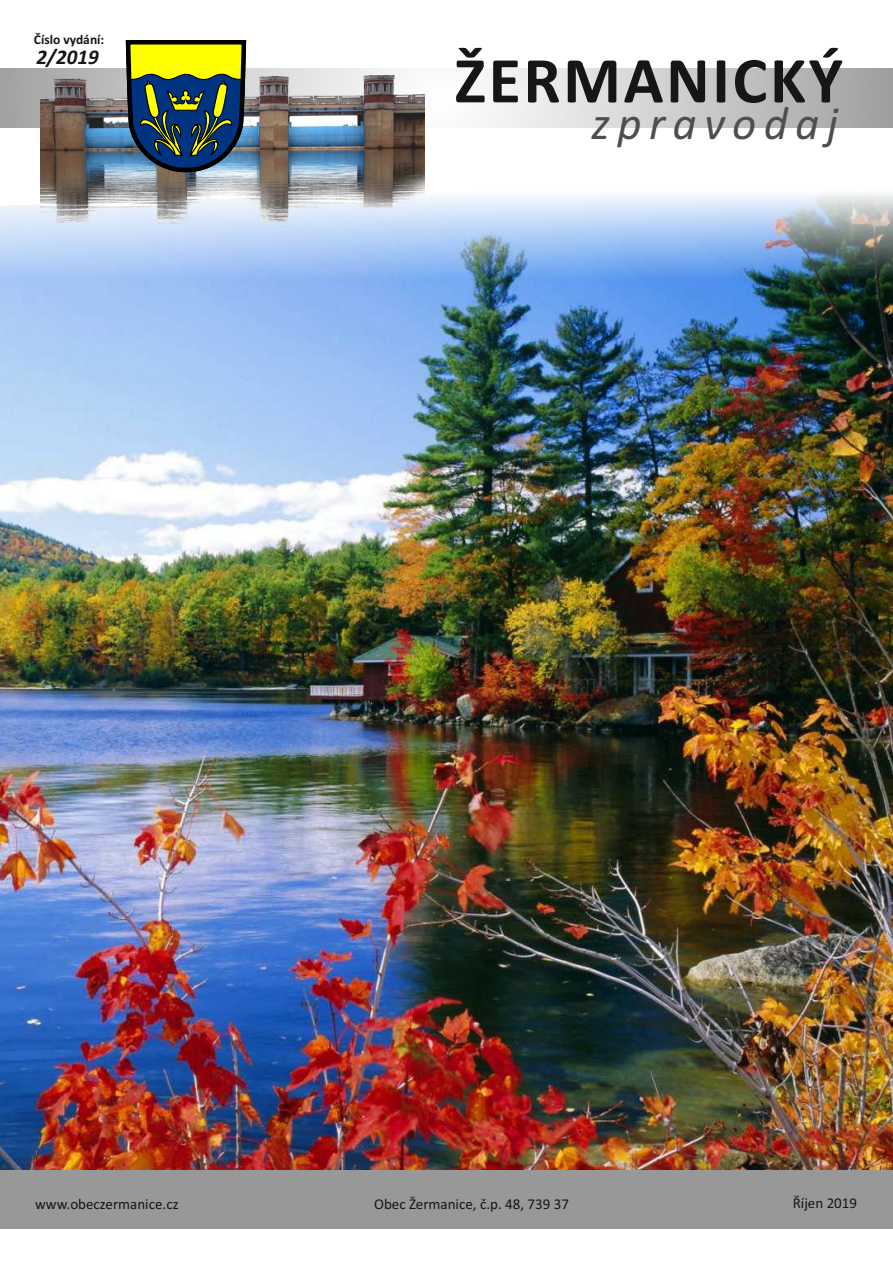
<style>
.page{position:relative;width:893px;height:1263px;background:#fff}
.page>*{position:absolute;margin:0;border:0;box-sizing:border-box;transform-origin:0 0}
.t1{font:700 66px "Calibri";letter-spacing:.04em;color:#151616}
.t2{font:italic 47.1px "Calibri";letter-spacing:.155em;color:#4e4e4d}
.t3{font:italic 700 21px "Calibri";color:#151616}
.t4{font:15px "Calibri";color:#151616}
.t5{font:700 13.5px "Calibri";color:#151616}
</style>
<div class="page">
<img style="left:0;top:194px;width:893px;height:976px">
<div style="left:0;top:1170px;width:893px;height:59px;background:#989899"></div>
<svg style="left:0;top:69px;width:893px;height:58px"></svg>
<img style="left:40px;top:75px;width:385px;height:151px">
<svg style="left:124px;top:42px;width:124px;height:132px;background:#5f774a"></svg>
<p class="t5" style="left:34px;top:34px;width:72px">Číslo vydání:</p>
<h3 class="t3" style="left:36px;top:48px;width:64px">2/2019</h3>
<h1 class="t1" style="left:454px;top:53px;width:390px">ŽERMANICKÝ</h1>
<h2 class="t2" style="left:591px;top:103px;width:248px">zpravodaj</h2>
<p class="t4" style="left:35px;top:1198px;width:145px">www.obeczermanice.cz</p>
<p class="t4" style="left:374px;top:1198px;width:196px">Obec Žermanice, č.p. 48, 739 37</p>
<p class="t4" style="left:793px;top:1197px;width:66px">Říjen 2019</p>
</div>
